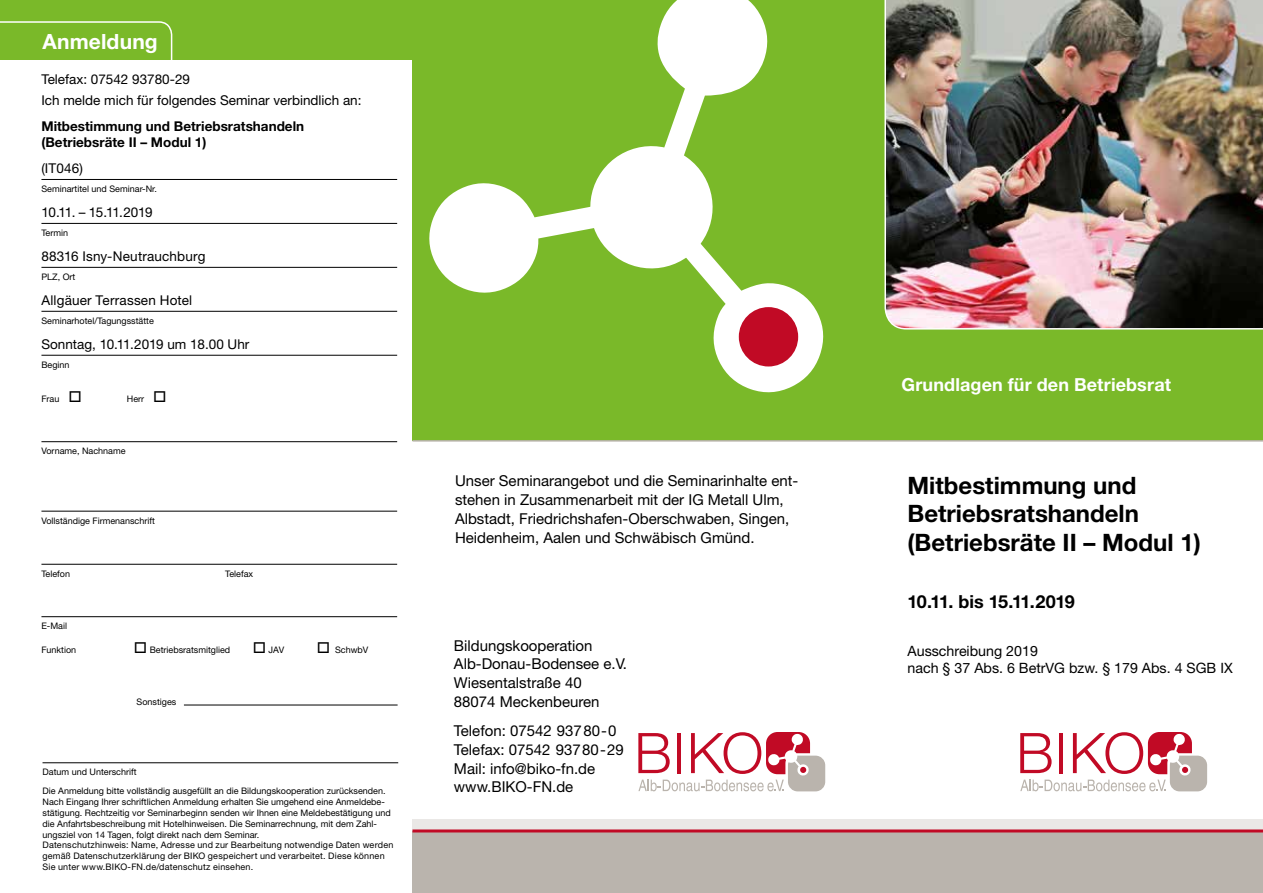
<style>
.page{position:relative;width:1263px;height:893px;background:#fff}
.page>*{position:absolute;margin:0;border:0;box-sizing:border-box;transform-origin:0 0}
.t1{font:700 24px/28.8px "Helvetica Neue LT Std";color:#000}
.t2{font:700 21px "Helvetica Neue LT Std";letter-spacing:.005em;color:#fff}
.t3{font:700 18px "Helvetica Neue LT Std";letter-spacing:.005em;color:#fff}
.t4{font:700 18px "Helvetica Neue LT Std";letter-spacing:-.03em;color:#000}
.t5{font:15px/18.8px "Helvetica Neue LT Std";color:#000}
.t6{font:14.25px/16.2px "Helvetica Neue LT Std";color:#000}
.t7{font:13.5px/21.6px "Helvetica Neue LT Std";color:#000}
.t8{font:700 13.5px/16.2px "Helvetica Neue LT Std";color:#000}
.t9{font:13.5px "Helvetica Neue LT Std";letter-spacing:-.04em;color:#000}
.t10{font:9px/10.8px "Helvetica Neue LT Std";color:#000}
</style>
<div class="page">
<div style="left:412px;top:0;width:851px;height:440px;background:#7ab929"></div>
<svg style="left:1020px;top:732px;width:187px;height:59px"></svg>
<div style="left:0;top:0;width:425px;height:60px;background:#7ab929"></div>
<div style="left:412px;top:825px;width:851px;height:68px;background:#bab4ad"></div>
<svg style="left:0;top:21px;width:172px;height:39px"></svg>
<div style="left:412px;top:819px;width:851px;height:11px;background:#eae8e6"></div>
<hr style="left:412px;top:829px;width:851px;height:3px;background:#c10a25">
<hr style="left:412px;top:440px;width:851px;height:2px;background:#bab4ad">
<img style="left:884px;top:0;width:379px;height:330px">
<svg style="left:429px;top:0;width:394px;height:392px"></svg>
<svg style="left:582px;top:138px;width:139px;height:139px"></svg>
<div style="left:739px;top:307px;width:59px;height:59px;background:#c10a25;border-radius:50%"></div>
<svg style="left:638px;top:732px;width:187px;height:59px"></svg>
<hr style="left:41px;top:179px;width:356px;height:1px;background:#000">
<hr style="left:41px;top:223px;width:356px;height:1px;background:#000">
<hr style="left:41px;top:267px;width:356px;height:1px;background:#000">
<hr style="left:41px;top:311px;width:356px;height:1px;background:#000">
<hr style="left:41px;top:355px;width:356px;height:1px;background:#000">
<hr style="left:41px;top:441px;width:356px;height:1px;background:#000">
<hr style="left:41px;top:511px;width:356px;height:1px;background:#000">
<hr style="left:41px;top:564px;width:356px;height:1px;background:#000">
<hr style="left:41px;top:616px;width:356px;height:1px;background:#000">
<hr style="left:43px;top:762px;width:355px;height:1px;background:#000">
<hr style="left:184px;top:705px;width:214px;height:1px;background:#000">
<h2 class="t2" style="left:43px;top:29px;width:117px">Anmeldung</h2>
<h3 class="t7" style="left:41px;top:68px;width:322px">Telefax: 07542 93780-29<br>Ich melde mich für folgendes Seminar verbindlich an:</h3>
<h3 class="t8" style="left:41px;top:118px;width:264px">Mitbestimmung und Betriebsratshandeln (Betriebsräte II – Modul 1)</h3>
<h3 class="t7" style="left:41px;top:158px;width:43px">(IT046)</h3>
<p class="t10" style="left:41px;top:183px;width:117px">Seminartitel und Seminar-Nr.</p>
<h3 class="t9" style="left:41px;top:205px;width:113px">10.11. – 15.11.2019</h3>
<p class="t10" style="left:41px;top:227px;width:28px">Termin</p>
<h3 class="t7" style="left:41px;top:246px;width:166px">88316 Isny-Neutrauchburg</h3>
<p class="t10" style="left:41px;top:271px;width:36px">PLZ, Ort</p>
<h3 class="t7" style="left:41px;top:289px;width:152px">Allgäuer Terrassen Hotel</h3>
<p class="t10" style="left:41px;top:315px;width:114px">Seminarhotel/Tagungsstätte</p>
<h3 class="t7" style="left:41px;top:333px;width:209px">Sonntag, 10.11.2019 um 18.00 Uhr</h3>
<p class="t10" style="left:41px;top:359px;width:30px">Beginn</p>
<p class="t10" style="left:41px;top:393px;width:42px">Frau □</p>
<p class="t10" style="left:127px;top:393px;width:41px">Herr □</p>
<p class="t10" style="left:41px;top:445px;width:86px">Vorname, Nachname</p>
<p class="t10" style="left:41px;top:515px;width:115px">Vollständige Firmenanschrift</p>
<p class="t10" style="left:41px;top:568px;width:30px">Telefon</p>
<p class="t10" style="left:225px;top:568px;width:29px">Telefax</p>
<p class="t10" style="left:41px;top:620px;width:27px">E-Mail</p>
<p class="t10" style="left:41px;top:644px;width:36px">Funktion</p>
<p class="t10" style="left:134px;top:644px;width:98px">□ Betriebsratsmitglied</p>
<p class="t10" style="left:253px;top:644px;width:33px">□ JAV</p>
<p class="t10" style="left:317px;top:644px;width:53px">□ SchwbV</p>
<p class="t10" style="left:137px;top:696px;width:41px">Sonstiges</p>
<p class="t10" style="left:43px;top:766px;width:96px">Datum und Unterschrift</p>
<p class="t10" style="left:43px;top:786px;width:352px">Die Anmeldung bitte vollständig ausgefüllt an die Bildungskooperation zurücksenden.<br>Nach Eingang Ihrer schriftlichen Anmeldung erhalten Sie umgehend eine Anmeldebe&shy;stätigung. Rechtzeitig vor Seminarbeginn senden wir Ihnen eine Meldebestätigung und die Anfahrtsbeschreibung mit Hotelhinweisen. Die Seminarrechnung, mit dem Zahl&shy;ungsziel von 14 Tagen, folgt direkt nach dem Seminar.<br>Datenschutzhinweis: Name, Adresse und zur Bearbeitung notwendige Daten werden gemäß Datenschutzerklärung der BIKO gespeichert und verarbeitet. Diese können Sie unter www.BIKO-FN.de/datenschutz einsehen.</p>
<h3 class="t3" style="left:901px;top:373px;width:271px">Grundlagen für den Betriebsrat</h3>
<h3 class="t5" style="left:455px;top:471px;width:345px">Unser Seminarangebot und die Seminarinhalte ent&shy;stehen in Zusammenarbeit mit der IG Metall Ulm, Albstadt, Friedrichshafen-Oberschwaben, Singen, Heidenheim, Aalen und Schwäbisch Gmünd.</h3>
<h1 class="t1" style="left:907px;top:470px;width:295px">Mitbestimmung und<br>Betriebsratshandeln (Betriebsräte II – Modul 1)</h1>
<h3 class="t4" style="left:907px;top:591px;width:169px">10.11. bis 15.11.2019</h3>
<h3 class="t6" style="left:907px;top:643px;width:327px">Ausschreibung 2019<br>nach § 37 Abs. 6 BetrVG bzw. § 179 Abs. 4 SGB IX</h3>
<h3 class="t5" style="left:454px;top:636px;width:175px">Bildungskooperation<br>Alb-Donau-Bodensee e.V.<br>Wiesentalstraße 40<br>88074 Meckenbeuren</h3>
<h3 class="t5" style="left:454px;top:721px;width:171px">Telefon: 07542 93780-0<br>Telefax: 07542 93780-29<br>Mail: info@biko-fn.de www.BIKO-FN.de</h3>
</div>
